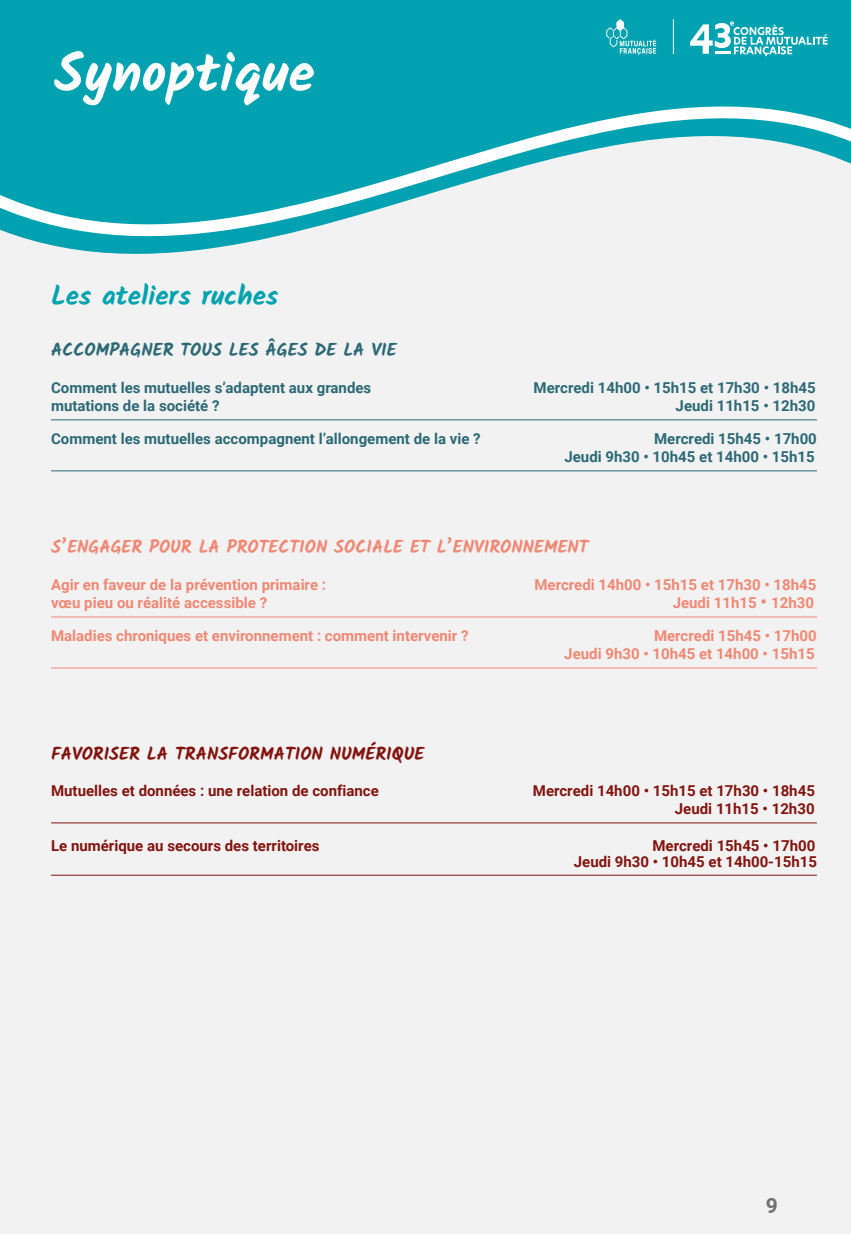
<style>
.page{position:relative;width:851px;height:1234px;background:#fff}
.page>*{position:absolute;margin:0;border:0;box-sizing:border-box;transform-origin:0 0}
.JOUR-bleu{font:700 54px "Kalam";color:#fff}
.TITRE-BleuFoncé{font:700 27px "Kalam";color:#00a3ad}
.t1{font:700 21px "Roboto";color:#6f7073}
.TITRE{font:700 18px "Kalam";color:#ef8874}
.TITRE-2{font:700 18px "Kalam";color:#82140f}
.TITRE-3{font:700 18px "Kalam";color:#2b6975}
.Synoptique-Gris{font:700 15px/18px "Roboto";color:#ef8874;text-align:right}
.Synoptique-Gris-2{font:700 15px/18px "Roboto";color:#82140f;text-align:right}
.Synoptique-Gris-3{font:700 15px "Roboto";color:#2b6975}
.Synoptique-BleuFoncé{font:700 15px/18px "Roboto";color:#2b6975;text-align:right}
.s1{font-size:18px}
</style>
<div class="page">
<div style="left:0;top:0;width:850px;height:1233px;background:#f2f2f2"></div>
<svg style="left:0;top:0;width:850px;height:472px"></svg>
<hr style="left:51px;top:419px;width:765px;height:1px;background:#2b6975">
<hr style="left:51px;top:470px;width:765px;height:1px;background:#2b6975">
<hr style="left:51px;top:616px;width:765px;height:1px;background:#ef8874">
<hr style="left:51px;top:667px;width:765px;height:1px;background:#ef8874">
<hr style="left:51px;top:822px;width:765px;height:1px;background:#82140f">
<hr style="left:51px;top:874px;width:765px;height:1px;background:#82140f">
<svg style="left:606px;top:19px;width:50px;height:36px;background:#2fb2be"></svg>
<svg style="left:690px;top:21px;width:137px;height:35px"></svg>
<hr style="left:715px;top:51px;width:15px;height:3px;background:#fff">
<hr style="left:673px;top:19px;width:1px;height:35px;background:#fff">
<p class="JOUR-bleu" style="left:54px;top:41px;width:262px">Synoptique</p>
<p class="TITRE-BleuFoncé" style="left:51px;top:280px;width:229px">Les ateliers ruches</p>
<p class="TITRE-3" style="left:51px;top:339px;width:347px">ACCOMPAGNER TOUS LES ÂGES DE LA VIE</p>
<p class="Synoptique-Gris-3" style="left:51px;top:377px;width:322px">Comment les mutuelles s’adaptent aux grandes</p>
<p class="Synoptique-Gris-3" style="left:533px;top:377px;width:283px">Mercredi 14h00 • 15h15 et 17h30 • 18h45</p>
<p class="Synoptique-Gris-3" style="left:51px;top:395px;width:170px">mutations de la société ?</p>
<p class="Synoptique-Gris-3" style="left:675px;top:395px;width:141px">Jeudi 11h15 • 12h30</p>
<p class="Synoptique-BleuFoncé" style="left:51px;top:429px;width:431px">Comment les mutuelles accompagnent l’allongement de la vie ?</p>
<p class="Synoptique-BleuFoncé" style="left:564px;top:429px;width:254px">Mercredi 15h45 • 17h00<br>Jeudi 9h30 • 10h45 et 14h00 • 15h15</p>
<p class="TITRE" style="left:51px;top:536px;width:539px">S’ENGAGER POUR LA PROTECTION SOCIALE ET L’ENVIRONNEMENT</p>
<p class="Synoptique-Gris" style="left:51px;top:575px;width:276px">Agir en faveur de la prévention primaire :</p>
<p class="Synoptique-Gris" style="left:534px;top:575px;width:283px">Mercredi 14h00 • 15h15 et 17h30 • 18h45</p>
<p class="Synoptique-Gris" style="left:51px;top:593px;width:217px">vœu pieu ou réalité accessible ?</p>
<p class="Synoptique-Gris" style="left:672px;top:593px;width:143px">Jeudi 11h15 <span class="s1">•</span> 12h30</p>
<p class="Synoptique-Gris" style="left:51px;top:626px;width:419px">Maladies chroniques et environnement : comment intervenir ?</p>
<p class="Synoptique-Gris" style="left:564px;top:626px;width:254px">Mercredi 15h45 • 17h00<br>Jeudi 9h30 • 10h45 et 14h00 • 15h15</p>
<p class="TITRE-2" style="left:51px;top:743px;width:375px">FAVORISER LA TRANSFORMATION NUMÉRIQUE</p>
<p class="Synoptique-Gris-2" style="left:51px;top:781px;width:329px">Mutuelles et données : une relation de confiance</p>
<p class="Synoptique-Gris-2" style="left:533px;top:781px;width:283px">Mercredi 14h00 • 15h15 et 17h30 • 18h45<br>Jeudi 11h15 • 12h30</p>
<p class="Synoptique-Gris-2" style="left:51px;top:836px;width:270px">Le numérique au secours des territoires</p>
<p class="Synoptique-Gris-2" style="left:573px;top:837px;width:244px;line-height:15px">Mercredi 15h45 • 17h00<br>Jeudi 9h30 • 10h45 et 14h00-15h15</p>
<p class="t1" style="left:765px;top:1190px;width:14px">9</p>
</div>
